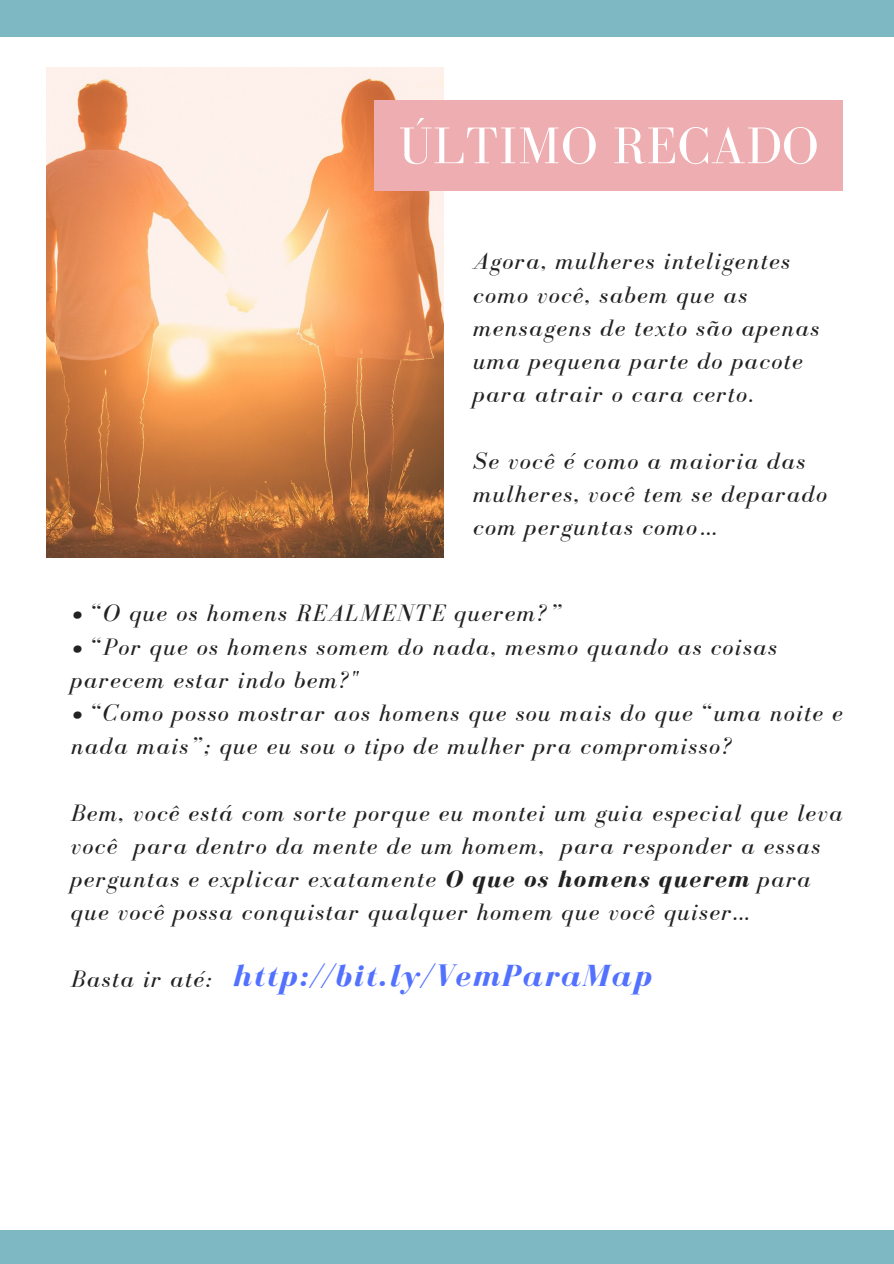
<style>
.page{position:relative;width:894px;height:1264px;background:#fff}
.page>*{position:absolute;margin:0;border:0;box-sizing:border-box;transform-origin:0 0}
.t1{font:52.95px "Bodoni FLF";letter-spacing:.01em;color:#fff}
.t2{font:italic 700 31.5px "Bodoni FLF";letter-spacing:.06em;color:#5271ff}
.t3{font:italic 24.45px/33.2px "Bodoni FLF";letter-spacing:.06em;color:#222}
.s1{font-weight:700}
</style>
<div class="page">
<div style="left:0;top:1230px;width:893px;height:33px;background:#7eb9c3"></div>
<div style="left:0;top:0;width:893px;height:37px;background:#7eb9c3"></div>
<img style="left:47px;top:67px;width:396px;height:490px">
<div style="left:374px;top:101px;width:468px;height:90px;background:#eeadb0"></div>
<h1 class="t1" style="left:398px;top:117px;width:421px">ÚLTIMO RECADO</h1>
<p class="t3" style="left:473px;top:244px;width:347px">Agora, mulheres inteligentes como você, sabem que as mensagens de texto são apenas uma pequena parte do pacote para atrair o cara certo.</p>
<p class="t3" style="left:473px;top:444px;width:355px">Se você é como a maioria das mulheres, você tem se deparado com perguntas como…</p>
<p class="t3" style="left:71px;top:596px;width:492px">• “O que os homens REALMENTE querem?”</p>
<p class="t3" style="left:71px;top:630px;width:707px">• “Por que os homens somem do nada, mesmo quando as coisas parecem estar indo bem?"</p>
<p class="t3" style="left:71px;top:696px;width:773px">• “Como posso mostrar aos homens que sou mais do que “uma noite e nada mais”; que eu sou o tipo de mulher pra compromisso?</p>
<p class="t3" style="left:71px;top:796px;width:773px">Bem, você está com sorte porque eu montei um guia especial que leva você para dentro da mente de um homem, para responder a essas perguntas e explicar exatamente <span class="s1">O que os homens querem</span> para que você possa conquistar qualquer homem que você quiser...</p>
<p class="t3" style="left:71px;top:962px;width:142px">Basta ir até:</p>
<p class="t2" style="left:232px;top:958px;width:420px">http://bit.ly/VemParaMap</p>
</div>
